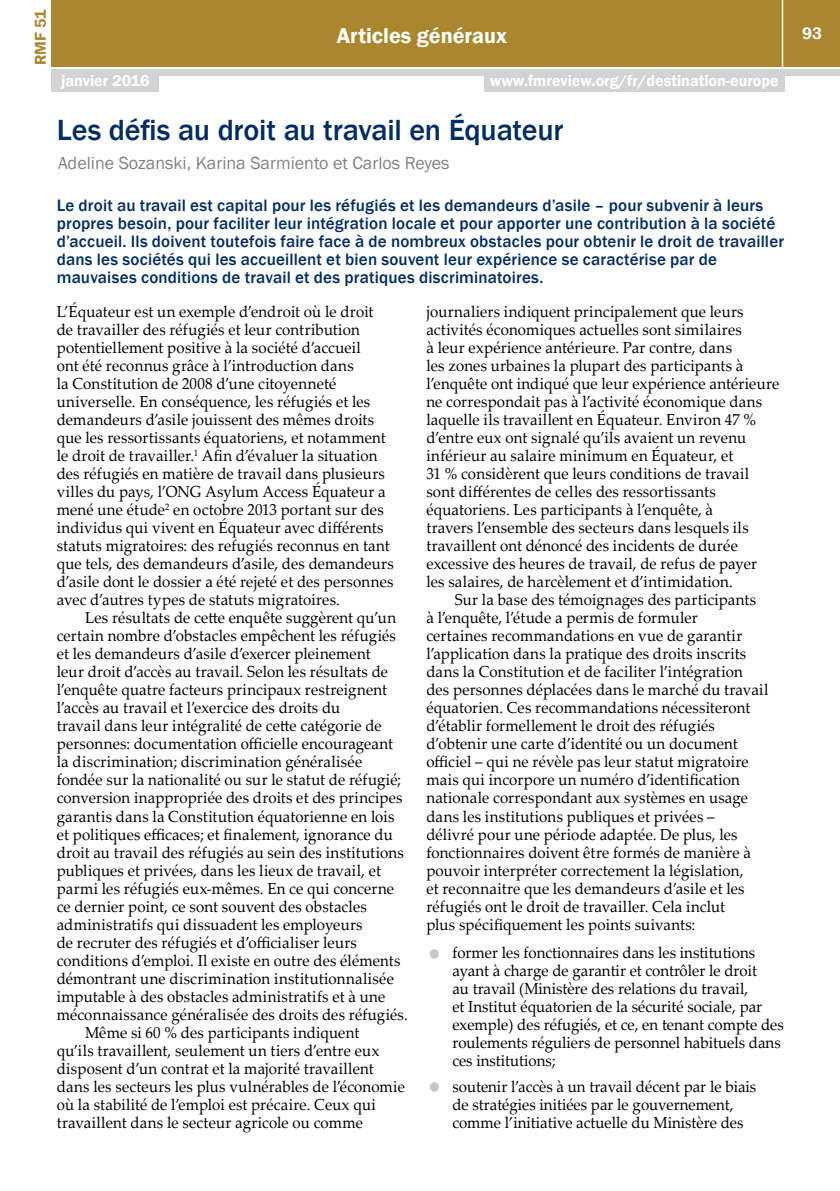
<style>
.page{position:relative;width:840px;height:1191px;background:#fff}
.page>*{position:absolute;margin:0;border:0;box-sizing:border-box;transform-origin:0 0}
.t1{font:500 30px "Franklin Gothic";letter-spacing:-.01em;color:#002d62}
.t2{font:600 22px "Franklin Gothic";color:#fff}
.t3{font:18px "Franklin Gothic";color:#808285}
.t4{font:500 17px/18px "Franklin Gothic";letter-spacing:.01em;color:#002d62}
.t5{font:600 17px "Franklin Gothic";color:#fff}
.t6{font:16px/18px "Palatino Linotype";letter-spacing:.01em;color:#000;scale:.94 1}
.t7{font:600 16px "Franklin Gothic";color:#fff}
.t8{font:600 16px "Franklin Gothic";color:#aa862f}
</style>
<div class="page">
<div style="left:52px;top:0;width:787px;height:66px;background:#aa862f"></div>
<div style="left:52px;top:69px;width:787px;height:6px;background:#d1d3d4"></div>
<hr style="left:781px;top:0;width:1px;height:68px;background:#fff">
<div style="left:483px;top:74px;width:301px;height:18px;background:#d1d3d4"></div>
<div style="left:52px;top:74px;width:107px;height:18px;background:#d1d3d4"></div>
<p class="t8" style="left:31px;top:65px;width:57px;rotate:-90deg">RMF 51</p>
<h2 class="t2" style="left:337px;top:22px;width:171px">Articles généraux</h2>
<p class="t5" style="left:801px;top:23px;width:21px">93</p>
<p class="t7" style="left:61px;top:71px;width:90px">janvier 2016</p>
<p class="t7" style="left:489px;top:71px;width:290px">www.fmreview.org/fr/destination-europe</p>
<h1 class="t1" style="left:57px;top:112px;width:508px">Les défis au droit au travail en Équateur</h1>
<p class="t3" style="left:58px;top:152px;width:392px">Adeline Sozanski, Karina Sarmiento et Carlos Reyes</p>
<p class="t4" style="left:57px;top:197px;width:728px">Le droit au travail est capital pour les réfugiés et les demandeurs d’asile – pour subvenir à leurs propres besoin, pour faciliter leur intégration locale et pour apporter une contribution à la société d’accueil. Ils doivent toutefois faire face à de nombreux obstacles pour obtenir le droit de travailler dans les sociétés qui les accueillent et bien souvent leur expérience se caractérise par de mauvaises conditions de travail et des pratiques discriminatoires.</p>
<p class="t6" style="left:57px;top:302px;width:360px">L’Équateur est un exemple d’endroit où le droit<br>de travailler des réfugiés et leur contribution potentiellement positive à la société d’accueil<br>ont été reconnus grâce à l’introduction dans<br>la Constitution de 2008 d’une citoyenneté universelle. En conséquence, les réfugiés et les demandeurs d’asile jouissent des mêmes droits que les ressortissants équatoriens, et notamment le droit de travailler.<sup>1</sup> Afin d’évaluer la situation des réfugiés en matière de travail dans plusieurs villes du pays, l’ONG Asylum Access Équateur a mené une étude<sup>2</sup> en octobre 2013 portant sur des individus qui vivent en Équateur avec différents statuts migratoires: des refugiés reconnus en tant que tels, des demandeurs d’asile, des demandeurs d’asile dont le dossier a été rejeté et des personnes avec d’autres types de statuts migratoires.</p>
<p class="t6" style="left:85px;top:608px;width:332px">Les résultats de cette enquête suggèrent qu’un</p>
<p class="t6" style="left:57px;top:626px;width:362px">certain nombre d’obstacles empêchent les réfugiés</p>
<p class="t6" style="left:57px;top:644px;width:335px">et les demandeurs d’asile d’exercer pleinement</p>
<p class="t6" style="left:57px;top:662px;width:354px">leur droit d’accès au travail. Selon les résultats de</p>
<p class="t6" style="left:57px;top:680px;width:353px">l’enquête quatre facteurs principaux restreignent</p>
<p class="t6" style="left:57px;top:698px;width:303px">l’accès au travail et l’exercice des droits du</p>
<p class="t6" style="left:57px;top:716px;width:347px">travail dans leur intégralité de cette catégorie de</p>
<p class="t6" style="left:57px;top:734px;width:359px">personnes: documentation officielle encourageant</p>
<p class="t6" style="left:57px;top:752px;width:326px">la discrimination; discrimination généralisée</p>
<p class="t6" style="left:57px;top:770px;width:367px">fondée sur la nationalité ou sur le statut de réfugié;</p>
<p class="t6" style="left:57px;top:788px;width:369px">conversion inappropriée des droits et des principes</p>
<p class="t6" style="left:57px;top:806px;width:361px">garantis dans la Constitution équatorienne en lois</p>
<p class="t6" style="left:57px;top:824px;width:359px">et politiques efficaces; et finalement, ignorance du</p>
<p class="t6" style="left:57px;top:842px;width:370px">droit au travail des réfugiés au sein des institutions</p>
<p class="t6" style="left:57px;top:860px;width:346px">publiques et privées, dans les lieux de travail, et</p>
<p class="t6" style="left:57px;top:878px;width:360px">parmi les réfugiés eux-mêmes. En ce qui concerne</p>
<p class="t6" style="left:57px;top:896px;width:331px">ce dernier point, ce sont souvent des obstacles</p>
<p class="t6" style="left:57px;top:914px;width:327px">administratifs qui dissuadent les employeurs</p>
<p class="t6" style="left:57px;top:932px;width:320px">de recruter des réfugiés et d’officialiser leurs</p>
<p class="t6" style="left:57px;top:950px;width:367px">conditions d’emploi. Il existe en outre des éléments</p>
<p class="t6" style="left:57px;top:968px;width:360px">démontrant une discrimination institutionnalisée</p>
<p class="t6" style="left:57px;top:986px;width:351px">imputable à des obstacles administratifs et à une</p>
<p class="t6" style="left:57px;top:1004px;width:375px">méconnaissance généralisée des droits des réfugiés.</p>
<p class="t6" style="left:85px;top:1022px;width:293px">Même si 60 % des participants indiquent</p>
<p class="t6" style="left:57px;top:1040px;width:344px">qu’ils travaillent, seulement un tiers d’entre eux</p>
<p class="t6" style="left:57px;top:1058px;width:338px">disposent d’un contrat et la majorité travaillent</p>
<p class="t6" style="left:57px;top:1076px;width:371px">dans les secteurs les plus vulnérables de l’économie</p>
<p class="t6" style="left:57px;top:1094px;width:341px">où la stabilité de l’emploi est précaire. Ceux qui</p>
<p class="t6" style="left:57px;top:1112px;width:327px">travaillent dans le secteur agricole ou comme</p>
<p class="t6" style="left:426px;top:302px;width:377px">journaliers indiquent principalement que leurs activités économiques actuelles sont similaires<br>à leur expérience antérieure. Par contre, dans<br>les zones urbaines la plupart des participants à l’enquête ont indiqué que leur expérience antérieure ne correspondait pas à l’activité économique dans laquelle ils travaillent en Équateur. Environ 47 % d’entre eux ont signalé qu’ils avaient un revenu inférieur au salaire minimum en Équateur, et<br>31 % considèrent que leurs conditions de travail sont différentes de celles des ressortissants équatoriens. Les participants à l’enquête, à<br>travers l’ensemble des secteurs dans lesquels ils travaillent ont dénoncé des incidents de durée excessive des heures de travail, de refus de payer<br>les salaires, de harcèlement et d’intimidation.</p>
<p class="t6" style="left:426px;top:590px;width:365px;text-indent:28px">Sur la base des témoignages des participants<br>à l’enquête, l’étude a permis de formuler<br>certaines recommandations en vue de garantir l’application dans la pratique des droits inscrits dans la Constitution et de faciliter l’intégration des personnes déplacées dans le marché du travail équatorien. Ces recommandations nécessiteront d’établir formellement le droit des réfugiés d’obtenir une carte d’identité ou un document officiel – qui ne révèle pas leur statut migratoire mais qui incorpore un numéro d’identification nationale correspondant aux systèmes en usage dans les institutions publiques et privées –<br>délivré pour une période adaptée. De plus, les fonctionnaires doivent être formés de manière à pouvoir interpréter correctement la législation,<br>et reconnaitre que les demandeurs d’asile et les réfugiés ont le droit de travailler. Cela inclut<br>plus spécifiquement les points suivants:</p>
<p class="t6" style="left:452px;top:943px;width:354px">former les fonctionnaires dans les institutions ayant à charge de garantir et contrôler le droit<br>au travail (Ministère des relations du travail,<br>et Institut équatorien de la sécurité sociale, par exemple) des réfugiés, et ce, en tenant compte des roulements réguliers de personnel habituels dans ces institutions;</p>
<p class="t6" style="left:452px;top:1076px;width:325px">soutenir l’accès à un travail décent par le biais de stratégies initiées par le gouvernement, comme l’initiative actuelle du Ministère des</p>
</div>
